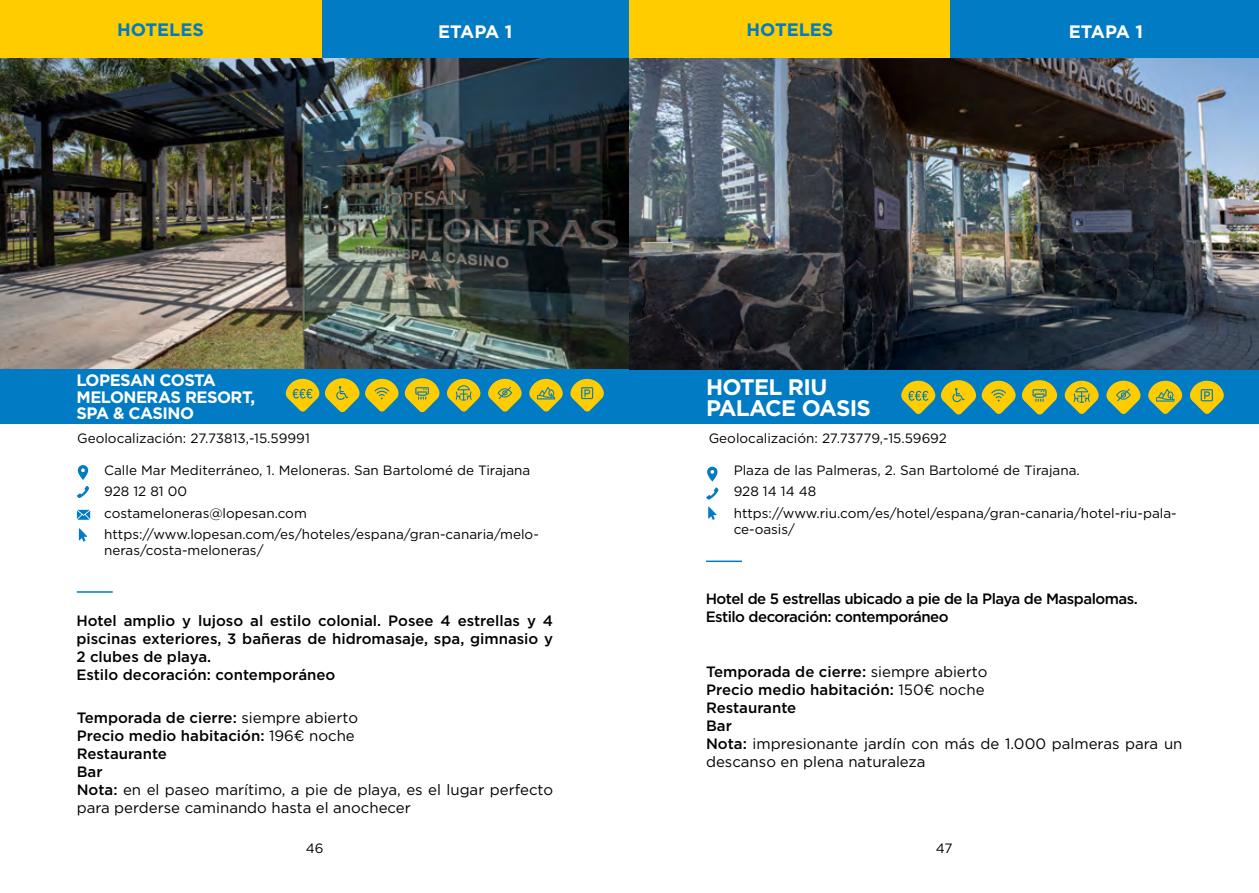
<style>
.page{position:relative;width:1259px;height:893px;background:#fff}
.page>*{position:absolute;margin:0;border:0;box-sizing:border-box;transform-origin:0 0}
.t1{font:700 22.5px/21px "Gotham";letter-spacing:-.03em;color:#fff}
.t2{font:700 18px "Gotham";color:#007bc4}
.t3{font:700 18px "Gotham";letter-spacing:-.035em;color:#fff}
.t4{font:700 16.5px/16.5px "Gotham";letter-spacing:-.03em;color:#fff}
.t5{font:15px/18px "Gotham Pro";color:#000}
.t6{font:500 15px/18px "Gotham Pro";color:#000}
.t7{font:500 15px/18px "Gotham";letter-spacing:-.035em;color:#000}
.t8{font:13.5px/21px "Gotham";color:#000}
.s1{font-weight:500}
</style>
<div class="page">
<div style="left:321px;top:0;width:308px;height:60px;background:#007bc4"></div>
<div style="left:629px;top:0;width:321px;height:60px;background:#fc0"></div>
<div style="left:0;top:0;width:321px;height:60px;background:#fc0"></div>
<img style="left:0;top:59px;width:629px;height:310px">
<div style="left:0;top:370px;width:642px;height:53px;background:#007bc4"></div>
<hr style="left:77px;top:591px;width:36px;height:2px;background:#007bc4">
<svg style="left:447px;top:379px;width:34px;height:33px"></svg>
<svg style="left:78px;top:465px;width:10px;height:15px"></svg>
<svg style="left:77px;top:486px;width:12px;height:12px"></svg>
<svg style="left:79px;top:528px;width:8px;height:14px"></svg>
<svg style="left:285px;top:378px;width:155px;height:35px"></svg>
<svg style="left:570px;top:379px;width:34px;height:33px"></svg>
<svg style="left:529px;top:379px;width:34px;height:33px"></svg>
<svg style="left:488px;top:379px;width:34px;height:33px"></svg>
<svg style="left:77px;top:510px;width:13px;height:10px"></svg>
<div style="left:950px;top:0;width:309px;height:60px;background:#007bc4"></div>
<img style="left:629px;top:59px;width:630px;height:311px">
<div style="left:617px;top:370px;width:642px;height:53px;background:#007bc4"></div>
<hr style="left:706px;top:561px;width:36px;height:1px;background:#007bc4">
<svg style="left:706px;top:467px;width:12px;height:33px"></svg>
<svg style="left:708px;top:507px;width:8px;height:13px"></svg>
<svg style="left:1064px;top:381px;width:35px;height:33px"></svg>
<svg style="left:901px;top:380px;width:156px;height:35px"></svg>
<svg style="left:1189px;top:381px;width:35px;height:33px"></svg>
<svg style="left:1148px;top:381px;width:34px;height:33px"></svg>
<svg style="left:1106px;top:381px;width:35px;height:33px"></svg>
<h2 class="t2" style="left:117px;top:18px;width:88px">HOTELES</h2>
<h2 class="t3" style="left:438px;top:20px;width:76px">ETAPA 1</h2>
<h2 class="t2" style="left:746px;top:18px;width:88px">HOTELES</h2>
<h2 class="t3" style="left:1068px;top:20px;width:76px">ETAPA 1</h2>
<p class="t4" style="left:77px;top:372px;width:180px">LOPESAN COSTA<br>MELONERAS RESORT,<br>SPA &amp; CASINO</p>
<h1 class="t1" style="left:706px;top:376px;width:166px">HOTEL RIU<br>PALACE OASIS</h1>
<p class="t8" style="left:77px;top:427px;width:234px">Geolocalización: 27.73813,-15.59991</p>
<p class="t8" style="left:708px;top:427px;width:240px">Geolocalización: 27.73779,-15.59692</p>
<p class="t8" style="left:104px;top:460px;width:436px">Calle Mar Mediterráneo, 1. Meloneras. San Bartolomé de Tirajana 928 12 81 00<br>costameloneras@lopesan.com https://www.lopesan.com/es/hoteles/espana/gran-canaria/melo-</p>
<p class="t8" style="left:104px;top:539px;width:161px">neras/costa-meloneras/</p>
<p class="t6" style="left:76px;top:611px;width:478px">Hotel amplio y lujoso al estilo colonial. Posee 4 estrellas y 4 piscinas exteriores, 3 bañeras de hidromasaje, spa, gimnasio y 2 clubes de playa.<br>Estilo decoración: contemporáneo</p>
<p class="t5" style="left:77px;top:709px;width:478px"><span class="s1">Temporada de cierre:</span> siempre abierto<br><span class="s1">Precio medio habitación:</span> 196€ noche<br><span class="s1">Restaurante<br>Bar<br>Nota:</span> en el paseo marítimo, a pie de playa, es el lugar perfecto para perderse caminando hasta el anochecer</p>
<p class="t8" style="left:733px;top:460px;width:444px">Plaza de las Palmeras, 2. San Bartolomé de Tirajana.<br>928 14 14 48 https://www.riu.com/es/hotel/espana/gran-canaria/hotel-riu-pala-</p>
<p class="t8" style="left:733px;top:518px;width:63px">ce-oasis/</p>
<p class="t7" style="left:705px;top:589px;width:434px">Hotel de 5 estrellas ubicado a pie de la Playa de Maspalomas.<br>Estilo decoración: contemporáneo</p>
<p class="t5" style="left:706px;top:662px;width:478px"><span class="s1">Temporada de cierre:</span> siempre abierto<br><span class="s1">Precio medio habitación:</span> 150€ noche<br><span class="s1">Restaurante<br>Bar<br>Nota:</span> impresionante jardín con más de 1.000 palmeras para un descanso en plena naturaleza</p>
<p class="t8" style="left:306px;top:838px;width:19px">46</p>
<p class="t8" style="left:936px;top:838px;width:18px">47</p>
</div>
